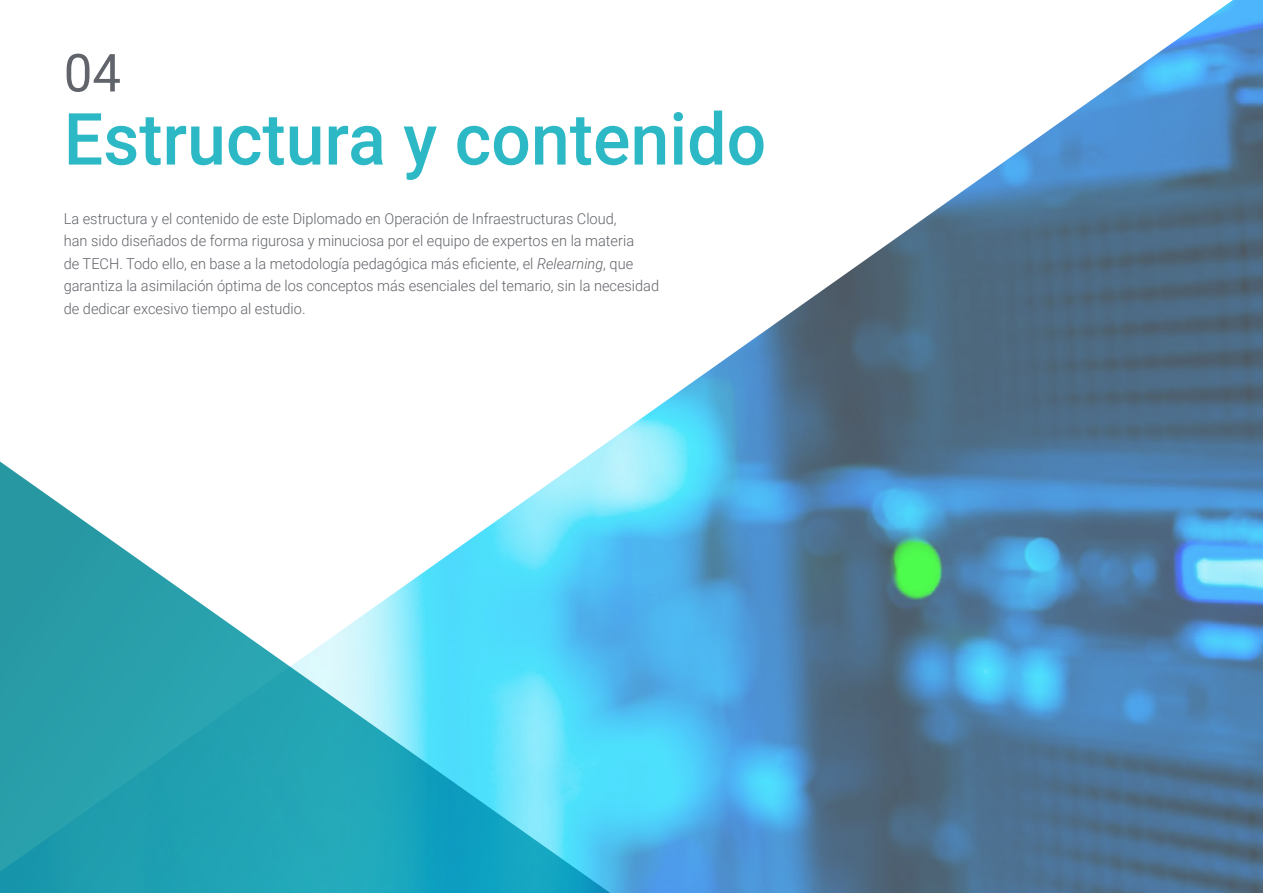
<style>
.page{position:relative;width:1263px;height:893px;background:#fff}
.page>*{position:absolute;margin:0;border:0;box-sizing:border-box;transform-origin:0 0}
.t1{font:500 72px "Roboto";color:#2db8c5}
.t2{font:52.5px "Roboto";color:#61646a}
.t3{font:300 15px/22.5px "Roboto";color:#61646a}
.s1{font-style:italic}
</style>
<div class="page">
<img style="left:602px;top:0;width:661px;height:893px">
<svg style="left:0;top:446px;width:640px;height:447px"></svg>
<h2 class="t2" style="left:64px;top:36px;width:59px">04</h2>
<h1 class="t1" style="left:64px;top:89px;width:704px">Estructura y contenido</h1>
<p class="t3" style="left:64px;top:207px;width:597px">La estructura y el contenido de este Diplomado en Operación de Infraestructuras Cloud,<br>han sido diseñados de forma rigurosa y minuciosa por el equipo de expertos en la materia<br>de TECH. Todo ello, en base a la metodología pedagógica más eficiente, el <span class="s1">Relearning</span>, que garantiza la asimilación óptima de los conceptos más esenciales del temario, sin la necesidad de dedicar excesivo tiempo al estudio.</p>
</div>
